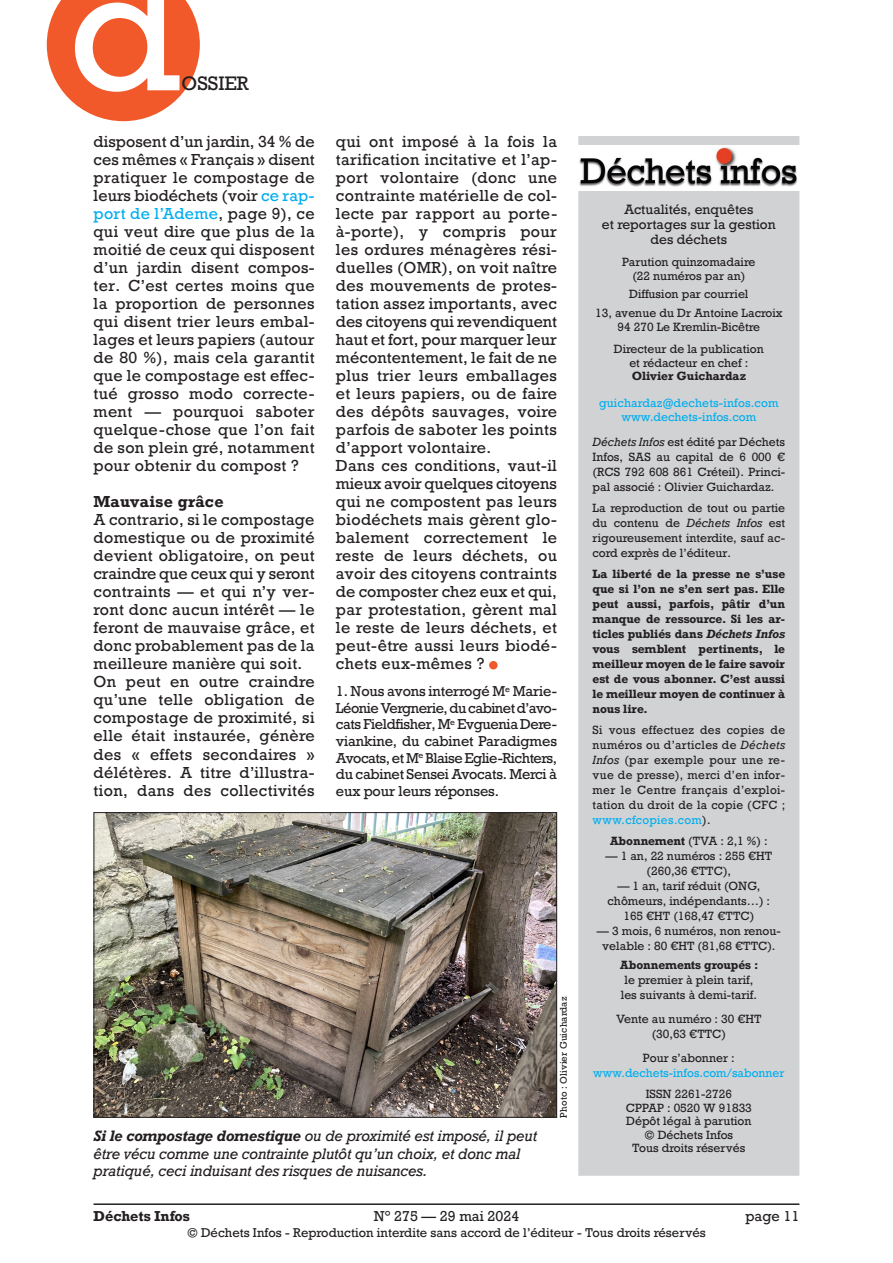
<style>
.page{position:relative;width:893px;height:1263px;background:#fff}
.page>*{position:absolute;margin:0;border:0;box-sizing:border-box;transform-origin:0 0}
.t1{font:166.5px "Rockwell";color:#fff}
.t2{font:18.3px "Rockwell";color:#231f20}
.Texte_courant{font:15px/18px "Rockwell";letter-spacing:.025em;color:#231f20;text-align:justify}
.Texte_courant-2{font:700 15px "Rockwell";letter-spacing:.025em;color:#231f20}
.Légende_photo{font:italic 14.25px/17.2px "Rockwell";letter-spacing:-.01em;color:#231f20}
.Texte_courant-3{font:13.5px/16.5px "Rockwell";letter-spacing:-.02em;color:#231f20;text-align:justify}
.Texte_courant-4{font:13.5px "Rockwell";color:#231f20}
.t3{font:700 13.5px "Rockwell";color:#231f20}
.t4{font:12.75px/15.3px "Rockwell";color:#231f20;text-align:center}
.t5{font:12px "Rockwell";color:#231f20}
.t6{font:11.25px/15px "Rockwell";color:#231f20;text-align:center}
.t7{font:700 11.25px/15px "Rockwell";color:#231f20;text-align:justify}
.Intertitre_petit{font:11.25px/15px "Rockwell";color:#00aeef;text-align:center}
.Crédit_photo{font:9px "Rockwell";letter-spacing:.015em;color:#231f20}
.s1{color:#00aeef}
.s2{font-weight:700}
.s3{font-style:italic}
.s4{color:#231f20}
</style>
<div class="page">
<hr style="left:94px;top:1203px;width:705px;height:2px;background:#231f20">
<div style="left:579px;top:137px;width:220px;height:1038px;background:#d1d2d4"></div>
<div style="left:578px;top:136px;width:221px;height:1040px;border:2px solid #d1d2d4"></div>
<div style="left:578px;top:185px;width:222px;height:6px;background:#fff"></div>
<img style="left:578px;top:145px;width:221px;height:42px">
<div style="left:489px;top:661px;width:9px;height:8px;background:#f1592a;border-radius:50%"></div>
<img style="left:96px;top:814px;width:459px;height:302px">
<div style="left:94px;top:812px;width:463px;height:306px;border:1px solid #231f20"></div>
<svg style="left:47px;top:0;width:153px;height:121px;background:#f3734b"></svg>
<h1 class="t1" style="left:69px;top:-73px;width:114px">d</h1>
<p class="t2" style="left:182px;top:72px;width:69px">OSSIER</p>
<p class="Texte_courant" style="left:94px;top:133px;width:223px">disposent d’un jardin, 34 % de ces mêmes « Français » disent pratiquer le compostage de leurs biodéchets (voir <span class="s1">ce rap&shy;port de l’Ademe</span>, page 9), ce qui veut dire que plus de la moitié de ceux qui disposent d’un jardin disent compos&shy;ter. C’est certes moins que la proportion de personnes qui disent trier leurs embal&shy;lages et leurs papiers (autour de 80 %), mais cela garantit que le compostage est effec&shy;tué grosso modo correcte&shy;ment — pourquoi saboter quelque-chose que l’on fait de son plein gré, notamment pour obtenir du compost ?</p>
<p class="Texte_courant-2" style="left:94px;top:492px;width:131px">Mauvaise grâce</p>
<p class="Texte_courant" style="left:94px;top:511px;width:223px">A contrario, si le compostage domestique ou de proximité devient obligatoire, on peut craindre que ceux qui y seront contraints — et qui n’y ver&shy;ront donc aucun intérêt — le feront de mauvaise grâce, et donc probablement pas de la meilleure manière qui soit.</p>
<p class="Texte_courant" style="left:94px;top:673px;width:223px">On peut en outre craindre qu’une telle obligation de compostage de proximité, si elle était instaurée, génère des « effets secondaires » délétères. A titre d’illustra&shy;tion, dans des collectivités</p>
<p class="Texte_courant" style="left:336px;top:133px;width:223px">qui ont imposé à la fois la tarification incitative et l’ap&shy;port volontaire (donc une contrainte matérielle de col&shy;lecte par rapport au porte&shy;à-porte), y compris pour les ordures ménagères rési&shy;duelles (OMR), on voit naître des mouvements de protes&shy;tation assez importants, avec des citoyens qui revendiquent haut et fort, pour marquer leur mécontentement, le fait de ne plus trier leurs emballages et leurs papiers, ou de faire des dépôts sauvages, voire parfois de saboter les points d’apport volontaire.</p>
<p class="Texte_courant" style="left:336px;top:457px;width:223px">Dans ces conditions, vaut-il mieux avoir quelques citoyens qui ne compostent pas leurs biodéchets mais gèrent glo&shy;balement correctement le reste de leurs déchets, ou avoir des citoyens contraints de composter chez eux et qui, par protestation, gèrent mal le reste de leurs déchets, et peut-être aussi leurs biodé&shy;chets eux-mêmes ?</p>
<p class="Texte_courant-3" style="left:336px;top:684px;width:223px">1. Nous avons interrogé M<sup>e</sup> Marie-Léonie Vergnerie, du cabinet d’avo&shy;cats Fieldfisher, M<sup>e</sup> Evguenia Dere&shy;viankine, du cabinet Paradigmes Avocats, et M<sup>e</sup> Blaise Eglie-Richters, du cabinet Sensei Avocats. Merci à eux pour leurs réponses.</p>
<p class="Crédit_photo" style="left:558px;top:1117px;width:122px;rotate:-90deg">Photo : Olivier Guichardaz</p>
<p class="Légende_photo" style="left:94px;top:1128px;width:445px"><span class="s2">Si le compostage domestique</span> ou de proximité est imposé, il peut être vécu comme une contrainte plutôt qu’un choix, et donc mal pratiqué, ceci induisant des risques de nuisances.</p>
<p class="t4" style="left:602px;top:202px;width:175px">Actualités, enquêtes<br>et reportages sur la gestion des déchets</p>
<p class="t6" style="left:622px;top:256px;width:135px;line-height:13.5px">Parution quinzomadaire (22 numéros par an)</p>
<p class="t6" style="left:629px;top:286px;width:121px">Diffusion par courriel</p>
<p class="t6" style="left:595px;top:306px;width:189px">13, avenue du Dr Antoine Lacroix</p>
<p class="t6" style="left:618px;top:319px;width:144px">94 270 Le Kremlin-Bicêtre</p>
<p class="t6" style="left:614px;top:342px;width:152px;line-height:13.5px">Directeur de la publication et rédacteur en chef :</p>
<p class="t7" style="left:632px;top:368px;width:116px">Olivier Guichardaz</p>
<p class="Intertitre_petit" style="left:599px;top:396px;width:181px">guichardaz@dechets-infos.com</p>
<p class="Intertitre_petit" style="left:621px;top:409px;width:136px">www.dechets-infos.com</p>
<p class="t6" style="left:593px;top:435px;width:194px;text-align:justify"><span class="s3">Déchets Infos</span> est édité par Déchets Infos, SAS au capital de 6 000 € (RCS 792 608 861 Créteil). Princi&shy;pal associé : Olivier Guichardaz.</p>
<p class="t6" style="left:593px;top:501px;width:194px;text-align:justify">La reproduction de tout ou partie du contenu de <span class="s3">Déchets Infos</span> est rigoureusement interdite, sauf ac&shy;cord exprès de l’éditeur.</p>
<p class="t7" style="left:593px;top:566px;width:194px">La liberté de la presse ne s’use que si l’on ne s’en sert pas. Elle peut aussi, parfois, pâtir d’un manque de ressource. Si les ar&shy;ticles publiés dans <span class="s3">Déchets Infos </span>vous semblent pertinents, le meilleur moyen de le faire savoir est de vous abonner. C’est aussi le meilleur moyen de continuer à nous lire.</p>
<p class="t6" style="left:593px;top:723px;width:194px;text-align:justify">Si vous effectuez des copies de numéros ou d’articles de <span class="s3">Déchets Infos</span> (par exemple pour une re&shy;vue de presse), merci d’en infor&shy;mer le Centre français d’exploi&shy;tation du droit de la copie (CFC ; <span class="s1">www.cfcopies.com</span>).</p>
<p class="t6" style="left:610px;top:834px;width:159px"><span class="s2">Abonnement</span> (TVA : 2,1 %) :</p>
<p class="t6" style="left:605px;top:849px;width:168px">— 1 an, 22 numéros : 255 €HT (260,36 €TTC),</p>
<p class="t6" style="left:608px;top:879px;width:164px">— 1 an, tarif réduit (ONG, chômeurs, indépendants…) :<br>165 €HT (168,47 €TTC)</p>
<p class="t6" style="left:597px;top:924px;width:186px">— 3 mois, 6 numéros, non renou&shy;velable : 80 €HT (81,68 €TTC).</p>
<p class="t6" style="left:620px;top:958px;width:140px"><span class="s2">Abonnements groupés : </span>le premier à plein tarif, les suivants à demi-tarif.</p>
<p class="t6" style="left:616px;top:1012px;width:147px">Vente au numéro : 30 €HT (30,63 €TTC)</p>
<p class="Intertitre_petit" style="left:593px;top:1051px;width:193px"><span class="s4">Pour s’abonner : </span>www.dechets-infos.com/sabonner</p>
<p class="t6" style="left:646px;top:1087px;width:88px">ISSN 2261-2726</p>
<p class="t6" style="left:626px;top:1100px;width:128px">CPPAP : 0520 W 91833</p>
<p class="t6" style="left:626px;top:1114px;width:127px">Dépôt légal à parution</p>
<p class="t6" style="left:644px;top:1127px;width:90px">© Déchets Infos</p>
<p class="t6" style="left:632px;top:1141px;width:115px">Tous droits réservés</p>
<p class="t3" style="left:94px;top:1207px;width:98px">Déchets Infos</p>
<p class="Texte_courant-4" style="left:374px;top:1207px;width:147px">N° 275 — 29 mai 2024</p>
<p class="Texte_courant-3" style="left:745px;top:1208px;width:55px">page 11</p>
<p class="t5" style="left:187px;top:1225px;width:520px">© Déchets Infos - Reproduction interdite sans accord de l’éditeur - Tous droits réservés</p>
</div>
